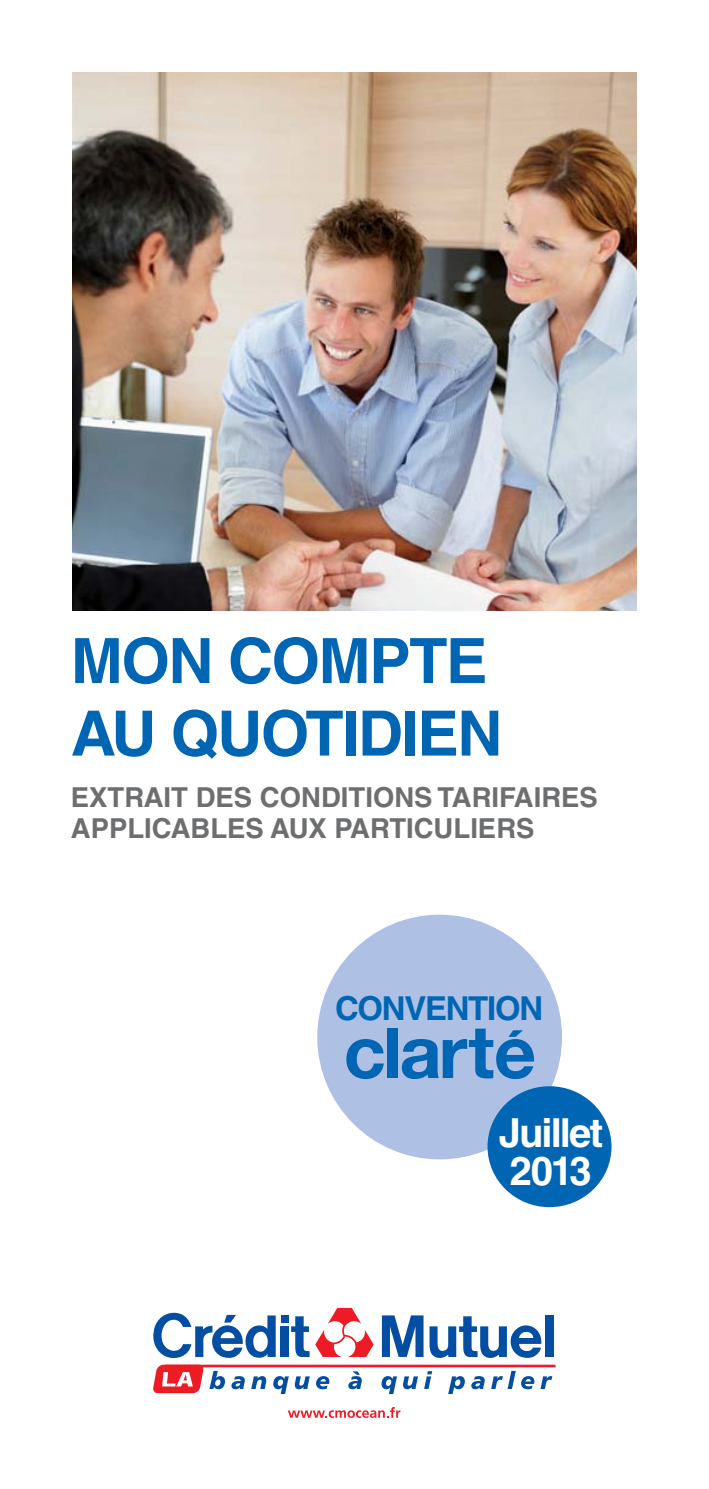
<style>
.page{position:relative;width:709px;height:1489px;background:#fff}
.page>*{position:absolute;margin:0;border:0;box-sizing:border-box;transform-origin:0 0}
.t1{font:700 62.5px/72.5px "Helvetica LT Std";letter-spacing:-.025em;color:#0066b3}
.t2{font:700 40px/37.5px "Helvetica LT Std";letter-spacing:-.05em;color:#fff}
.t3{font:700 33px "Helvetica LT Std";letter-spacing:-.04em;color:#0066b3}
.t4{font:700 27.5px/31.2px "Helvetica LT Std";color:#6d6e70}
</style>
<div class="page">
<svg style="left:153px;top:1308px;width:403px;height:85px"></svg>
<svg style="left:288px;top:1407px;width:112px;height:10px"></svg>
<div style="left:317px;top:914px;width:245px;height:245px;background:#aec0e3;border-radius:50%"></div>
<svg style="left:346px;top:1039px;width:38px;height:39px"></svg>
<div style="left:388px;top:1028px;width:10px;height:49px;background:#0066b3"></div>
<svg style="left:402px;top:1028px;width:132px;height:50px"></svg>
<div style="left:487px;top:1086px;width:124px;height:120px;background:#0066b3;border-radius:50%"></div>
<img style="left:72px;top:72px;width:565px;height:538px">
<h1 class="t1" style="left:71px;top:625px;width:433px">MON COMPTE<br>AU QUOTIDIEN</h1>
<p class="t4" style="left:71px;top:781px;width:528px">EXTRAIT DES CONDITIONS TARIFAIRES<br>APPLICABLES AUX PARTICULIERS</p>
<p class="t3" style="left:335px;top:988px;width:210px">CONVENTION</p>
<h2 class="t2" style="left:498px;top:1114px;width:106px">Juillet<br>2013</h2>
</div>
